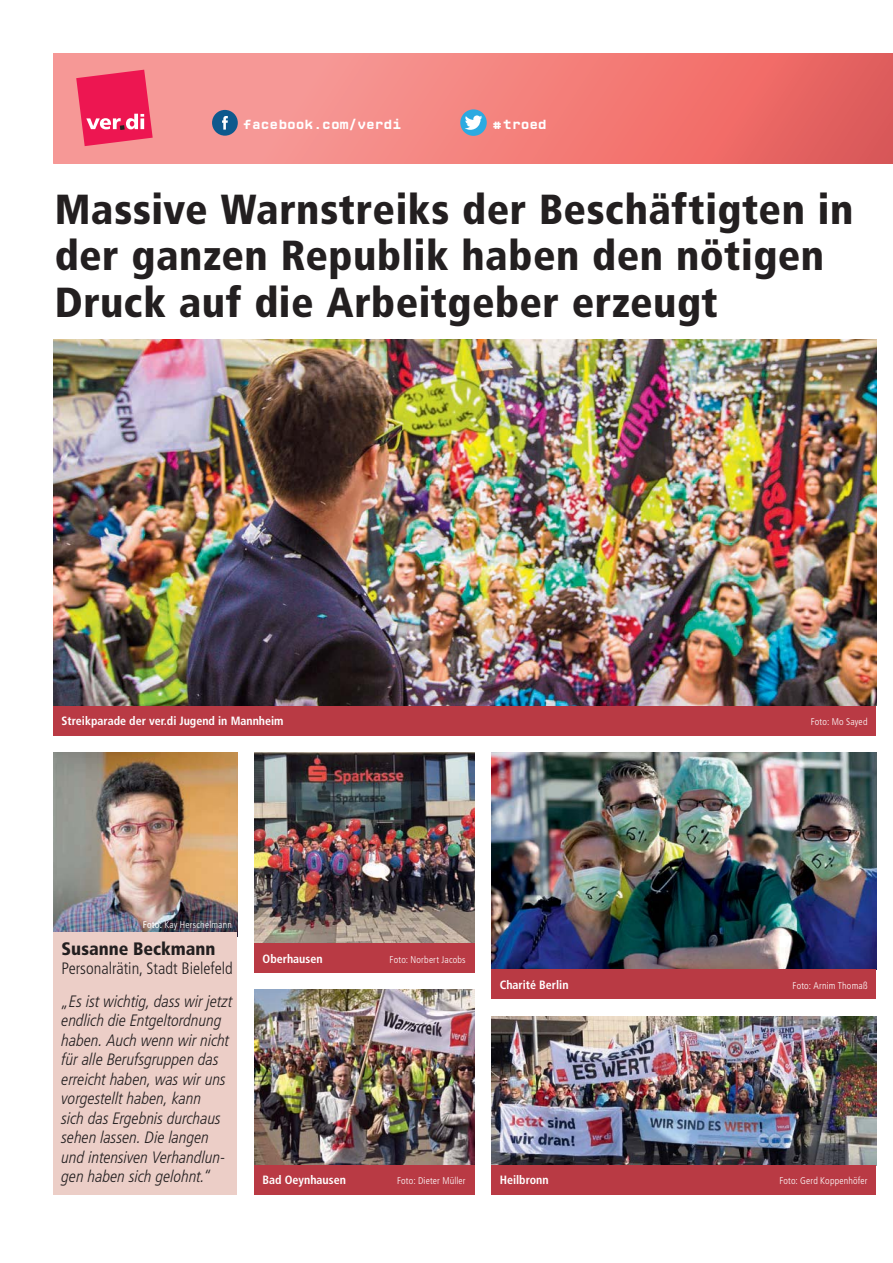
<style>
.page{position:relative;width:893px;height:1263px;background:#fff}
.page>*{position:absolute;margin:0;border:0;box-sizing:border-box;transform-origin:0 0}
.t1{font:900 condensed 42px/46.5px "Frutiger LT Pro";letter-spacing:.01em;color:#231f20}
.t2{font:900 condensed 18px "Frutiger LT Pro";color:#231f20}
.t3{font:italic 300 condensed 16.5px/19.5px "Frutiger LT Pro";color:#231f20}
.t4{font:300 condensed 16.5px "Frutiger LT Pro";color:#231f20}
.t5{font:700 13.5px "CP Mono.v 07";color:#fff}
.t6{font:700 condensed 12px "Frutiger LT Pro";color:#fff}
.t7{font:300 condensed 9.75px "Frutiger LT Pro";letter-spacing:.015em;color:#fff}
.s1{font-weight:400}
</style>
<div class="page">
<svg style="left:53px;top:53px;width:840px;height:111px;background:#f1807d"></svg>
<div style="left:460px;top:109px;width:27px;height:27px;background:#2caae1;border-radius:50%"></div>
<svg style="left:465px;top:115px;width:17px;height:15px"></svg>
<div style="left:212px;top:110px;width:26px;height:26px;background:#0e598d;border-radius:50%"></div>
<svg style="left:222px;top:116px;width:6px;height:14px"></svg>
<svg style="left:76px;top:70px;width:77px;height:76px;background:#ef3e69"></svg>
<img style="left:254px;top:989px;width:220px;height:176px">
<img style="left:491px;top:1016px;width:385px;height:149px">
<img style="left:254px;top:753px;width:220px;height:190px">
<img style="left:491px;top:753px;width:385px;height:216px">
<div style="left:491px;top:969px;width:385px;height:30px;background:#b93a44"></div>
<div style="left:254px;top:1165px;width:220px;height:30px;background:#b93a44"></div>
<div style="left:254px;top:943px;width:220px;height:30px;background:#b93a44"></div>
<div style="left:491px;top:1165px;width:385px;height:30px;background:#b93a44"></div>
<div style="left:53px;top:706px;width:823px;height:30px;background:#b93a44"></div>
<img style="left:53px;top:340px;width:823px;height:366px">
<img style="left:53px;top:753px;width:184px;height:180px">
<div style="left:53px;top:933px;width:184px;height:262px;background:#eccec7"></div>
<p class="t5" style="left:243px;top:119px;width:159px">facebook.com/verdi</p>
<p class="t5" style="left:493px;top:119px;width:56px"># troed</p>
<h1 class="t1" style="left:55px;top:190px;width:800px">Massive Warnstreiks der Beschäftigten in der ganzen Republik haben den nötigen<br>Druck auf die Arbeitgeber erzeugt</h1>
<p class="t6" style="left:62px;top:717px;width:223px">Streikparade der ver.di Jugend in Mannheim</p>
<p class="t7" style="left:811px;top:718px;width:58px">Foto: Mo Sayed</p>
<p class="t7" style="left:143px;top:921px;width:91px"><span class="s1">Foto:</span> Kay Herschelmann</p>
<p class="t2" style="left:62px;top:942px;width:155px">Susanne Beckmann</p>
<p class="t4" style="left:62px;top:962px;width:173px">Personalrätin, Stadt Bielefeld</p>
<p class="t3" style="left:62px;top:992px;width:173px">„Es ist wichtig, dass wir jetzt endlich die Entgeltordnung haben. Auch wenn wir nicht für alle Berufsgruppen das erreicht haben, was wir uns vorgestellt haben, kann<br>sich das Ergebnis durchaus sehen lassen. Die langen und intensiven Verhandlun&shy;gen haben sich gelohnt.“</p>
<p class="t6" style="left:263px;top:954px;width:62px">Oberhausen</p>
<p class="t7" style="left:390px;top:956px;width:78px">Foto: Norbert Jacobs</p>
<p class="t6" style="left:263px;top:1176px;width:85px">Bad Oeynhausen</p>
<p class="t7" style="left:397px;top:1177px;width:70px">Foto: Dieter Müller</p>
<p class="t6" style="left:500px;top:980px;width:70px">Charité Berlin</p>
<p class="t7" style="left:792px;top:982px;width:77px">Foto: Arnim Thomaß</p>
<p class="t6" style="left:500px;top:1176px;width:51px">Heilbronn</p>
<p class="t7" style="left:779px;top:1177px;width:90px">Foto: Gerd Koppenhöfer</p>
</div>
